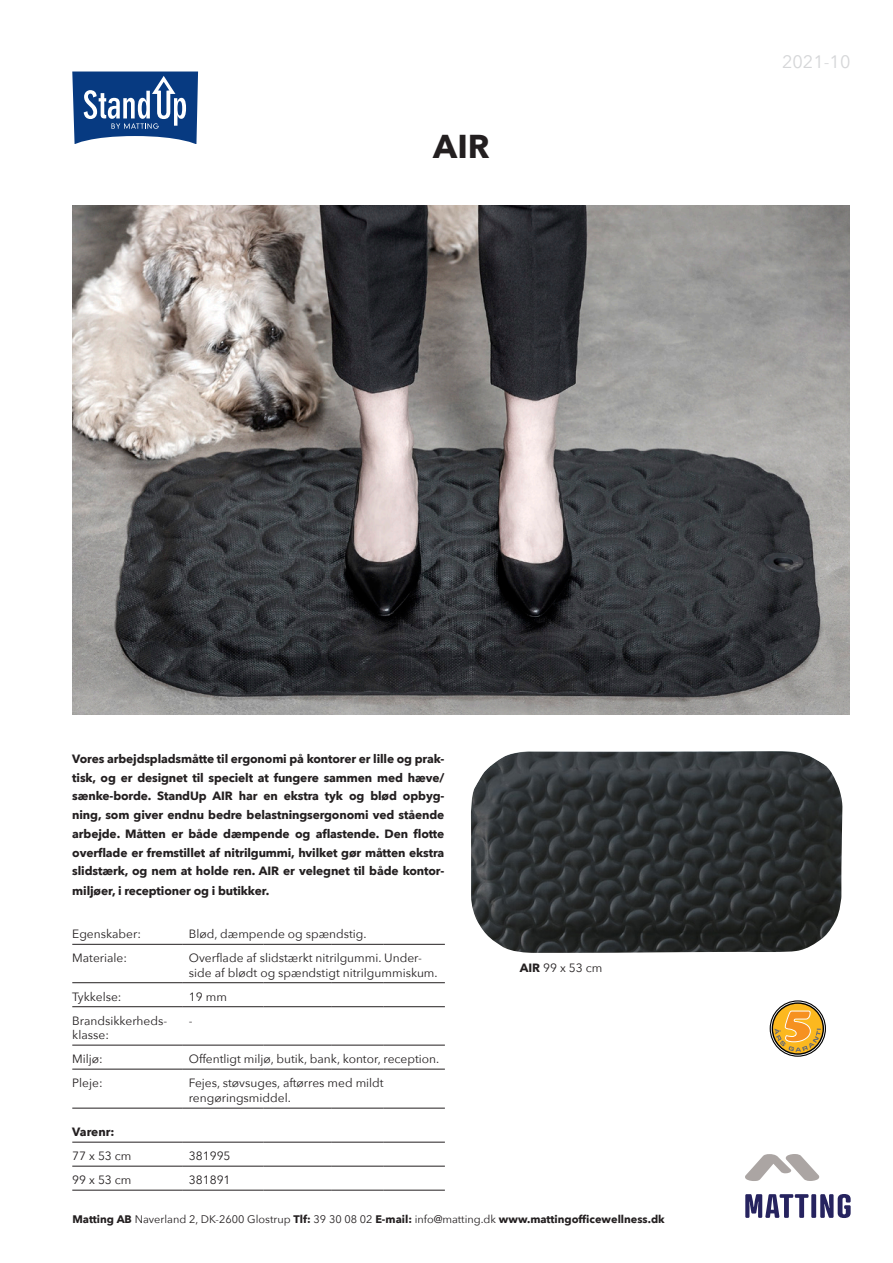
<style>
.page{position:relative;width:893px;height:1263px;background:#fff}
.page>*{position:absolute;margin:0;border:0;box-sizing:border-box;transform-origin:0 0}
.t1{font:700 33px "Avenir Next";color:#231f20}
.t2{font:18px "Avenir Next";color:#d5d6d8}
.t3{font:700 12px/18.9px "Avenir Next";letter-spacing:-.01em;color:#231f20;text-align:justify}
.t4{font:12px/14.4px "Avenir Next";color:#231f20}
.t5{font:10.95px "Avenir Next";color:#231f20}
.s1{font-weight:700}
</style>
<div class="page">
<img style="left:471px;top:751px;width:371px;height:202px">
<img style="left:73px;top:205px;width:777px;height:509px">
<svg style="left:745px;top:1154px;width:74px;height:27px"></svg>
<svg style="left:745px;top:1194px;width:63px;height:24px"></svg>
<div style="left:811px;top:1194px;width:5px;height:24px;background:#26235f"></div>
<svg style="left:820px;top:1194px;width:31px;height:24px"></svg>
<svg style="left:72px;top:72px;width:126px;height:72px"></svg>
<svg style="left:770px;top:1000px;width:56px;height:57px"></svg>
<svg style="left:771px;top:1001px;width:54px;height:54px"></svg>
<svg style="left:772px;top:1002px;width:52px;height:53px"></svg>
<div style="left:773px;top:1004px;width:50px;height:49px;background:#fcb81f;border-radius:50%"></div>
<svg style="left:774px;top:1010px;width:47px;height:42px"></svg>
<hr style="left:72px;top:944px;width:111px;height:1px;background:#231f20">
<hr style="left:72px;top:982px;width:111px;height:1px;background:#231f20">
<hr style="left:72px;top:1045px;width:111px;height:1px;background:#231f20">
<hr style="left:72px;top:1069px;width:111px;height:1px;background:#231f20">
<hr style="left:183px;top:982px;width:81px;height:1px;background:#231f20">
<hr style="left:264px;top:982px;width:67px;height:1px;background:#231f20">
<hr style="left:331px;top:982px;width:52px;height:1px;background:#231f20">
<hr style="left:383px;top:982px;width:62px;height:1px;background:#231f20">
<hr style="left:72px;top:1006px;width:111px;height:1px;background:#231f20">
<hr style="left:183px;top:1006px;width:81px;height:1px;background:#231f20">
<hr style="left:264px;top:1006px;width:67px;height:1px;background:#231f20">
<hr style="left:331px;top:1006px;width:52px;height:1px;background:#231f20">
<hr style="left:383px;top:1006px;width:62px;height:1px;background:#231f20">
<hr style="left:183px;top:1045px;width:81px;height:1px;background:#231f20">
<hr style="left:264px;top:1045px;width:67px;height:1px;background:#231f20">
<hr style="left:331px;top:1045px;width:52px;height:1px;background:#231f20">
<hr style="left:383px;top:1045px;width:62px;height:1px;background:#231f20">
<hr style="left:183px;top:1069px;width:81px;height:1px;background:#231f20">
<hr style="left:264px;top:1069px;width:67px;height:1px;background:#231f20">
<hr style="left:331px;top:1069px;width:52px;height:1px;background:#231f20">
<hr style="left:383px;top:1069px;width:62px;height:1px;background:#231f20">
<hr style="left:72px;top:1142px;width:111px;height:1px;background:#231f20">
<hr style="left:183px;top:1142px;width:81px;height:1px;background:#231f20">
<hr style="left:264px;top:1142px;width:67px;height:1px;background:#231f20">
<hr style="left:331px;top:1142px;width:52px;height:1px;background:#231f20">
<hr style="left:383px;top:1142px;width:62px;height:1px;background:#231f20">
<hr style="left:72px;top:1166px;width:111px;height:1px;background:#231f20">
<hr style="left:183px;top:1166px;width:81px;height:1px;background:#231f20">
<hr style="left:72px;top:1190px;width:111px;height:1px;background:#231f20">
<hr style="left:183px;top:1190px;width:81px;height:1px;background:#231f20">
<hr style="left:264px;top:1190px;width:67px;height:1px;background:#231f20">
<hr style="left:331px;top:1190px;width:52px;height:1px;background:#231f20">
<hr style="left:383px;top:1190px;width:62px;height:1px;background:#231f20">
<hr style="left:183px;top:944px;width:81px;height:1px;background:#231f20">
<hr style="left:264px;top:944px;width:67px;height:1px;background:#231f20">
<hr style="left:331px;top:944px;width:52px;height:1px;background:#231f20">
<hr style="left:383px;top:944px;width:62px;height:1px;background:#231f20">
<hr style="left:72px;top:1108px;width:111px;height:1px;background:#231f20">
<hr style="left:183px;top:1108px;width:81px;height:1px;background:#231f20">
<hr style="left:264px;top:1108px;width:67px;height:1px;background:#231f20">
<hr style="left:331px;top:1108px;width:52px;height:1px;background:#231f20">
<hr style="left:383px;top:1108px;width:62px;height:1px;background:#231f20">
<hr style="left:264px;top:1166px;width:67px;height:1px;background:#231f20">
<hr style="left:331px;top:1166px;width:52px;height:1px;background:#231f20">
<hr style="left:383px;top:1166px;width:62px;height:1px;background:#231f20">
<p class="t1" style="left:433px;top:118px;width:58px">AIR</p>
<p class="t2" style="left:782px;top:47px;width:70px">2021-10</p>
<p class="t3" style="left:72px;top:749px;width:374px">Vores arbejdspladsmåtte til ergonomi på kontorer er lille og prak&shy;tisk, og er designet til specielt at fungere sammen med hæve/ sænke-borde. StandUp AIR har en ekstra tyk og blød opbyg&shy;ning, som giver endnu bedre belastningsergonomi ved stående arbejde. Måtten er både dæmpende og aflastende. Den flotte overflade er fremstillet af nitrilgummi, hvilket gør måtten ekstra slidstærk, og nem at holde ren. AIR er velegnet til både kontor&shy;miljøer, i receptioner og i butikker.</p>
<p class="t4" style="left:72px;top:926px;width:70px">Egenskaber:</p>
<p class="t4" style="left:189px;top:926px;width:179px">Blød, dæmpende og spændstig.</p>
<p class="t4" style="left:72px;top:950px;width:56px">Materiale:</p>
<p class="t4" style="left:189px;top:950px;width:250px">Overflade af slidstærkt nitrilgummi. Under&shy;side af blødt og spændstigt nitrilgummiskum.</p>
<p class="t4" style="left:72px;top:989px;width:51px">Tykkelse:</p>
<p class="t4" style="left:189px;top:989px;width:40px">19 mm</p>
<p class="t4" style="left:72px;top:1013px;width:97px">Brandsikkerheds&shy;klasse:</p>
<p class="t4" style="left:189px;top:1013px;width:5px">-</p>
<p class="t4" style="left:72px;top:1051px;width:32px">Miljø:</p>
<p class="t4" style="left:189px;top:1051px;width:252px">Offentligt miljø, butik, bank, kontor, reception.</p>
<p class="t4" style="left:72px;top:1075px;width:32px">Pleje:</p>
<p class="t4" style="left:189px;top:1075px;width:196px;line-height:15px">Fejes, støvsuges, aftørres med mildt rengøringsmiddel.</p>
<p class="t3" style="left:72px;top:1122px;width:44px">Varenr:</p>
<p class="t4" style="left:72px;top:1148px;width:61px">77 x 53 cm</p>
<p class="t4" style="left:189px;top:1148px;width:43px">381995</p>
<p class="t4" style="left:72px;top:1172px;width:61px">99 x 53 cm</p>
<p class="t4" style="left:189px;top:1172px;width:43px">381891</p>
<p class="t4" style="left:520px;top:960px;width:84px"><span class="s1">AIR</span> 99 x 53 cm</p>
<p class="t5" style="left:73px;top:1209px;width:594px"><span class="s1">Matting AB</span> Naverland 2, DK-2600 Glostrup <span class="s1">Tlf:</span> 39 30 08 02 <span class="s1">E-mail:</span> info@matting.dk <span class="s1">www.mattingofficewellness.dk</span></p>
</div>
